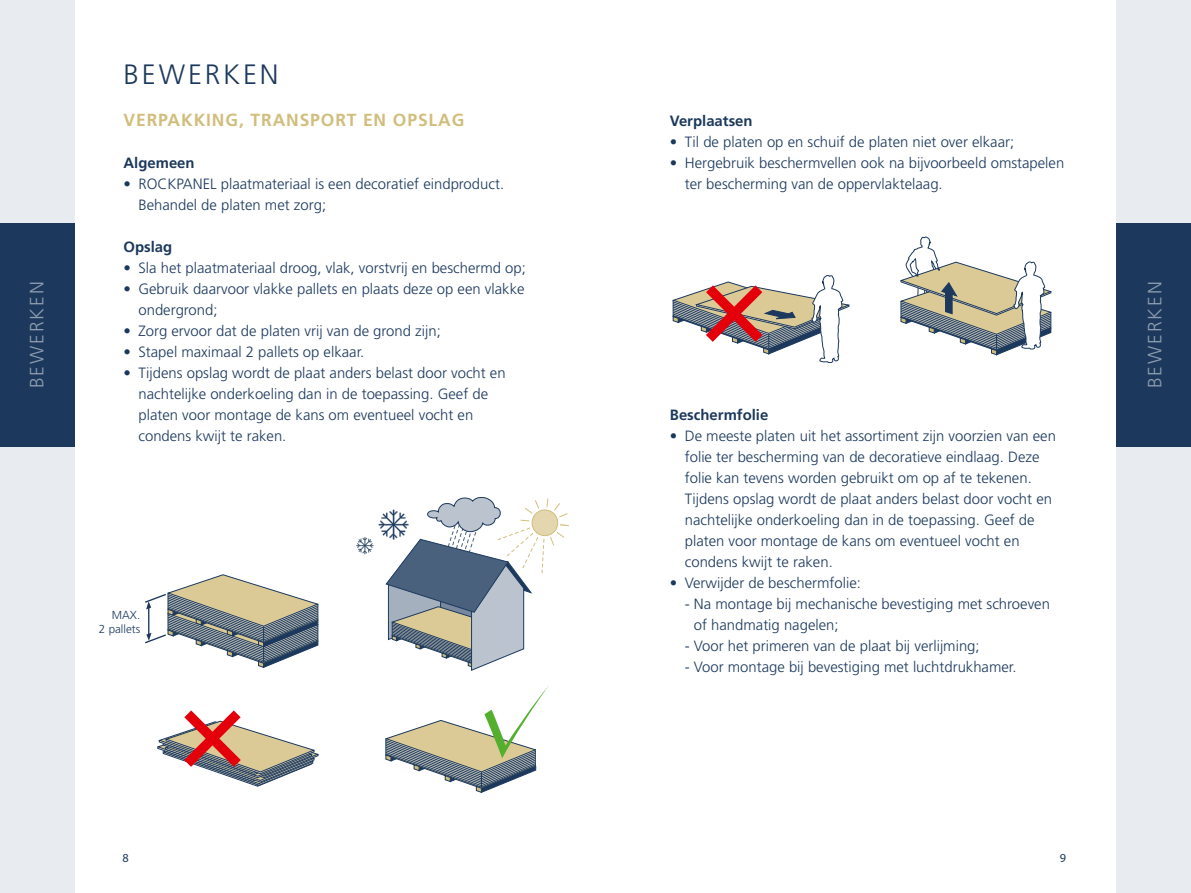
<style>
.page{position:relative;width:1191px;height:893px;background:#fff}
.page>*{position:absolute;margin:0;border:0;box-sizing:border-box;transform-origin:0 0}
.t1{font:300 28px "Frutiger";letter-spacing:.1em;color:#1c395d}
.t2{font:300 19.25px "Frutiger";letter-spacing:.1em;color:#8d9cae}
.t3{font:700 17.5px "Frutiger";letter-spacing:.05em;color:#d1be7d}
.t4{font:300 14.88px/21px "Frutiger";color:#1c395d}
.t5{font:700 14.88px "Frutiger";color:#1c395d}
.t6{font:12.25px "Myriad Pro";color:#1c395d}
.t7{font:300 11.55px/13.7px "Frutiger";color:#1c395d;text-align:right}
</style>
<div class="page">
<div style="left:0;top:0;width:74px;height:893px;background:#e8ebef"></div>
<div style="left:1116px;top:0;width:75px;height:893px;background:#e8ebef"></div>
<div style="left:0;top:223px;width:74px;height:223px;background:#1c395d"></div>
<div style="left:1116px;top:223px;width:75px;height:223px;background:#1c395d"></div>
<svg style="left:900px;top:237px;width:151px;height:118px"></svg>
<svg style="left:672px;top:275px;width:178px;height:88px"></svg>
<svg style="left:356px;top:497px;width:213px;height:173px"></svg>
<svg style="left:145px;top:575px;width:174px;height:93px"></svg>
<svg style="left:158px;top:710px;width:161px;height:77px"></svg>
<svg style="left:385px;top:686px;width:164px;height:107px"></svg>
<h1 class="t1" style="left:124px;top:58px;width:156px">BEWERKEN</h1>
<p class="t3" style="left:124px;top:110px;width:342px">VERPAKKING, TRANSPORT EN OPSLAG</p>
<p class="t5" style="left:124px;top:154px;width:73px">Algemeen</p>
<p class="t4" style="left:138px;top:173px;width:367px;text-indent:-15px">• ROCKPANEL plaatmateriaal is een decoratief eindproduct.<br>Behandel de platen met zorg;</p>
<p class="t5" style="left:124px;top:238px;width:50px">Opslag</p>
<p class="t4" style="left:124px;top:257px;width:404px">• Sla het plaatmateriaal droog, vlak, vorstvrij en beschermd op;</p>
<p class="t4" style="left:138px;top:278px;width:387px;text-indent:-15px">• Gebruik daarvoor vlakke pallets en plaats deze op een vlakke ondergrond;</p>
<p class="t4" style="left:124px;top:320px;width:319px">• Zorg ervoor dat de platen vrij van de grond zijn;</p>
<p class="t4" style="left:124px;top:341px;width:242px">• Stapel maximaal 2 pallets op elkaar.</p>
<p class="t4" style="left:138px;top:362px;width:369px;text-indent:-15px">• Tijdens opslag wordt de plaat anders belast door vocht en nachtelijke onderkoeling dan in de toepassing. Geef de platen voor montage de kans om eventueel vocht en condens kwijt te raken.</p>
<p class="t5" style="left:670px;top:112px;width:84px">Verplaatsen</p>
<p class="t4" style="left:670px;top:131px;width:346px">• Til de platen op en schuif de platen niet over elkaar;</p>
<p class="t4" style="left:685px;top:152px;width:381px;text-indent:-15px">• Hergebruik beschermvellen ook na bijvoorbeeld omstapelen ter bescherming van de oppervlaktelaag.</p>
<p class="t2" style="left:26px;top:388px;width:108px;rotate:-90deg">BEWERKEN</p>
<p class="t2" style="left:1143px;top:388px;width:108px;rotate:-90deg">BEWERKEN</p>
<p class="t5" style="left:670px;top:406px;width:100px">Beschermfolie</p>
<p class="t4" style="left:685px;top:425px;width:373px;text-indent:-15px">• De meeste platen uit het assortiment zijn voorzien van een folie ter bescherming van de decoratieve eindlaag. Deze folie kan tevens worden gebruikt om op af te tekenen.<br>Tijdens opslag wordt de plaat anders belast door vocht en nachtelijke onderkoeling dan in de toepassing. Geef de platen voor montage de kans om eventueel vocht en condens kwijt te raken.</p>
<p class="t4" style="left:670px;top:572px;width:192px">• Verwijder de beschermfolie:</p>
<p class="t4" style="left:694px;top:593px;width:357px;text-indent:-9px">- Na montage bij mechanische bevestiging met schroeven of handmatig nagelen;</p>
<p class="t4" style="left:685px;top:635px;width:296px">- Voor het primeren van de plaat bij verlijming;</p>
<p class="t4" style="left:685px;top:656px;width:333px">- Voor montage bij bevestiging met luchtdrukhamer.</p>
<p class="t7" style="left:99px;top:608px;width:43px">MAX.<br>2 pallets</p>
<p class="t6" style="left:122px;top:851px;width:8px">8</p>
<p class="t6" style="left:1059px;top:851px;width:8px">9</p>
</div>
